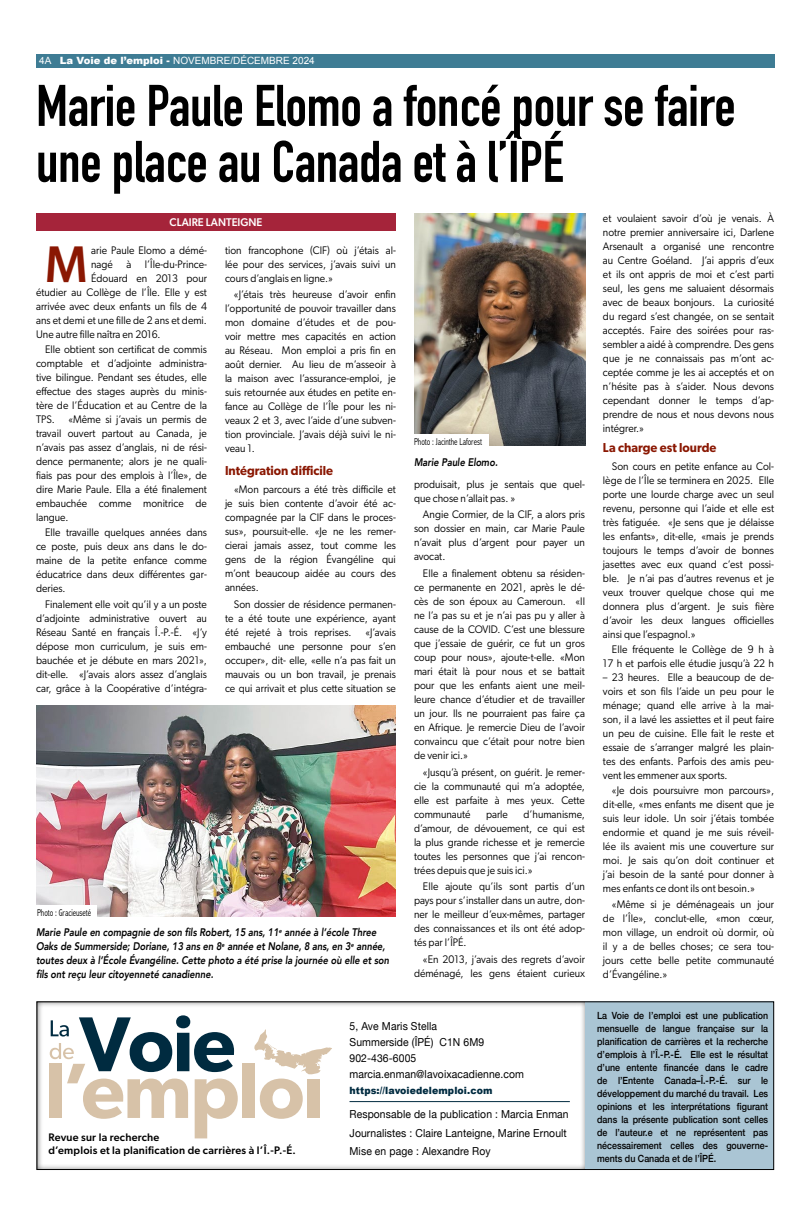
<style>
.page{position:relative;width:810px;height:1224px;background:#fff}
.page>*{position:absolute;margin:0;border:0;box-sizing:border-box;transform-origin:0 0}
.t1{font:700 57.7px/56px "DIN Condensed";letter-spacing:-.005em;color:#000}
.t2{font:500 51.6px "Gibson";color:#8a1702;scale:.94 1}
.t3{font:600 13px "Gibson";color:#8a1702;scale:.95 1}
.t4{font:500 11.2px "Gibson";color:#fff;scale:.96 1}
.t5{font:11px/14px "Gibson";color:#000;text-align:justify;scale:.94 1}
.t6{font:italic 800 11px/14px "Avenir";letter-spacing:-.005em;color:#000;scale:.85 1}
.t7{font:11px/16px "Helvetica Neue";letter-spacing:.01em;color:#000;scale:.94 1}
.t8{font:500 11px/13.4px "Gibson";letter-spacing:.02em;color:#000}
.t9{font:10px "Arial";color:#fff}
.t10{font:900 10px "Arial";letter-spacing:.01em;color:#002b40;scale:.94 1}
.t11{font:500 9.9px/13px "Helvetica Neue";color:#000;text-align:justify;scale:.9 1}
.t12{font:300 condensed 9.9px "Abadi";letter-spacing:-.005em;color:#000;scale:.85 1}
.s1{font-weight:900}
</style>
<div class="page">
<div style="left:36px;top:54px;width:738px;height:14px;background:#3e7c94"></div>
<div style="left:28px;top:993px;width:566px;height:177px;background:#000;opacity:.75"></div>
<div style="left:586px;top:1002px;width:188px;height:167px;background:#aac5d4"></div>
<div style="left:37px;top:1002px;width:737px;height:168px;border:1px solid #000"></div>
<div style="left:49px;top:1064px;width:12px;height:54px;background:#d7c2a8"></div>
<div style="left:243px;top:1064px;width:12px;height:54px;background:#d7c2a8"></div>
<svg style="left:254px;top:1029px;width:78px;height:90px"></svg>
<div style="left:307px;top:1079px;width:13px;height:39px;background:#d7c2a8"></div>
<svg style="left:50px;top:1015px;width:188px;height:123px"></svg>
<hr style="left:350px;top:1101px;width:220px;height:1px;background:#002b40">
<img style="left:36px;top:705px;width:360px;height:212px">
<img style="left:414px;top:214px;width:171px;height:232px">
<div style="left:36px;top:905px;width:60px;height:15px;background:#fff"></div>
<div style="left:414px;top:434px;width:75px;height:16px;background:#fff"></div>
<div style="left:36px;top:214px;width:360px;height:17px;background:#a5243a"></div>
<p class="t9" style="left:39px;top:54px;width:277px">4A <span class="s1">La Voie de l’emploi -</span> NOVEMBRE/DÉCEMBRE 2024</p>
<h1 class="t1" style="left:36px;top:77px;width:701px">Marie Paule Elomo a foncé pour se faire une place au Canada et à l’ÎPÉ</h1>
<p class="t4" style="left:170px;top:215px;width:98px">CLAIRE LANTEIGNE</p>
<h2 class="t2" style="left:45px;top:233px;width:47px">M</h2>
<p class="t5" style="left:91px;top:243px;width:125px">arie Paule Elomo a démé-</p>
<p class="t5" style="left:91px;top:257px;width:125px">nagé à l’Île-du-Prince-</p>
<p class="t5" style="left:91px;top:271px;width:125px">Édouard en 2013 pour</p>
<p class="t5" style="left:36px;top:285px;width:183px">étudier au Collège de l’Île. Elle y est</p>
<p class="t5" style="left:36px;top:299px;width:183px">arrivée avec deux enfants un fils de 4</p>
<p class="t5" style="left:36px;top:313px;width:183px">ans et demi et une fille de 2 ans et demi.</p>
<p class="t5" style="left:36px;top:327px;width:134px">Une autre fille naîtra en 2016.</p>
<p class="t5" style="left:36px;top:342px;width:183px;text-indent:9px">Elle obtient son certificat de commis comptable et d’adjointe administra&shy;tive bilingue. Pendant ses études, elle effectue des stages auprès du minis&shy;tère de l’Éducation et au Centre de la TPS. «Même si j’avais un permis de travail ouvert partout au Canada, je n’avais pas assez d’anglais, ni de rési&shy;dence permanente; alors je ne quali&shy;fiais pas pour des emplois à l’Île», de dire Marie Paule. Ella a été finalement embauchée comme monitrice de langue.</p>
<p class="t5" style="left:36px;top:526px;width:183px;text-indent:9px">Elle travaille quelques années dans ce poste, puis deux ans dans le do&shy;maine de la petite enfance comme éducatrice dans deux différentes gar&shy;deries.</p>
<p class="t5" style="left:36px;top:597px;width:183px;text-indent:9px">Finalement elle voit qu’il y a un poste d’adjointe administrative ouvert au Réseau Santé en français Î.-P.-É. «J’y dépose mon curriculum, je suis em&shy;bauchée et je débute en mars 2021», dit-elle. «J’avais alors assez d’anglais car, grâce à la Coopérative d’intégra-</p>
<p class="t5" style="left:225px;top:243px;width:183px">tion francophone (CIF) où j’étais al&shy;lée pour des services, j’avais suivi un cours d’anglais en ligne.»</p>
<p class="t5" style="left:225px;top:287px;width:183px;text-indent:9px">«J’étais très heureuse d’avoir enfin l’opportunité de pouvoir travailler dans mon domaine d’études et de pou&shy;voir mettre mes capacités en action au Réseau. Mon emploi a pris fin en août dernier. Au lieu de m’asseoir à la maison avec l’assurance-emploi, je suis retournée aux études en petite en&shy;fance au Collège de l’Île pour les ni&shy;veaux 2 et 3, avec l’aide d’une subven&shy;tion provinciale. J’avais déjà suivi le ni&shy;veau 1.</p>
<p class="t3" style="left:225px;top:463px;width:115px">Intégration difficile</p>
<p class="t5" style="left:225px;top:482px;width:183px;text-indent:9px">«Mon parcours a été très difficile et je suis bien contente d’avoir été ac&shy;compagnée par la CIF dans le proces&shy;sus», poursuit-elle. «Je ne les remer&shy;cierai jamais assez, tout comme les gens de la région Évangéline qui m’ont beaucoup aidée au cours des années.</p>
<p class="t5" style="left:225px;top:597px;width:183px;text-indent:9px">Son dossier de résidence permanen&shy;te a été toute une expérience, ayant été rejeté à trois reprises.</p>
<p class="t5" style="left:225px;top:625px;width:183px;text-indent:140px">«J’avais embauché une personne pour s’en occuper», dit- elle, «elle n’a pas fait un mauvais ou un bon travail, je prenais ce qui arrivait et plus cette situation se</p>
<p class="t12" style="left:37px;top:907px;width:65px">Photo : Gracieuseté</p>
<p class="t6" style="left:36px;top:925px;width:417px">Marie Paule en compagnie de son fils Robert, 15 ans, 11<sup>e</sup> année à l’école Three Oaks de Summerside; Doriane, 13 ans en 8<sup>e</sup> année et Nolane, 8 ans, en 3<sup>e</sup> année, toutes deux à l’École Évangéline. Cette photo a été prise la journée où elle et son fils ont reçu leur citoyenneté canadienne.</p>
<p class="t12" style="left:414px;top:436px;width:82px">Photo : Jacinthe Laforest</p>
<p class="t6" style="left:414px;top:455px;width:100px">Marie Paule Elomo.</p>
<p class="t5" style="left:414px;top:477px;width:183px">produisait, plus je sentais que quel&shy;que chose n’allait pas. »</p>
<p class="t5" style="left:414px;top:507px;width:183px;text-indent:9px">Angie Cormier, de la CIF, a alors pris son dossier en main, car Marie Paule n’avait plus d’argent pour payer un avocat.</p>
<p class="t5" style="left:414px;top:566px;width:183px;text-indent:9px">Elle a finalement obtenu sa résiden&shy;ce permanente en 2021, après le dé&shy;cès de son époux au Cameroun. «Il ne l’a pas su et je n’ai pas pu y aller à cause de la COVID. C’est une blessure que j’essaie de guérir, ce fut un gros coup pour nous», ajoute-t-elle. «Mon mari était là pour nous et se battait pour que les enfants aient une meil&shy;leure chance d’étudier et de travailler un jour. Ils ne pourraient pas faire ça en Afrique. Je remercie Dieu de l’avoir convaincu que c’était pour notre bien de venir ici.»</p>
<p class="t5" style="left:414px;top:765px;width:183px;text-indent:9px">«Jusqu’à présent, on guérit. Je remer&shy;cie la communauté qui m’a adoptée, elle est parfaite à mes yeux. Cette communauté</p>
<p class="t5" style="left:414px;top:807px;width:183px;text-indent:109px">d’humanisme, d’amour, de dévouement, ce qui est la plus grande richesse et je remercie toutes les personnes que j’ai rencon&shy;trées depuis que je suis ici.»</p>
<p class="t5" style="left:414px;top:880px;width:183px;text-indent:9px">Elle ajoute qu’ils sont partis d’un pays pour s’installer dans un autre, don&shy;ner le meilleur d’eux-mêmes, partager des connaissances et ils ont été adop&shy;tés par l’ÎPÉ.</p>
<p class="t5" style="left:414px;top:952px;width:183px;text-align:right">«En 2013, j’avais des regrets d’avoir déménagé, les gens étaient curieux</p>
<p class="t5" style="left:486px;top:807px;width:25px">parle</p>
<p class="t5" style="left:603px;top:211px;width:184px">et voulaient savoir d’où je venais. À notre premier anniversaire ici, Darlene Arsenault a organisé une rencontre au Centre Goéland. J’ai appris d’eux et ils ont appris de moi et c’est parti seul, les gens me saluaient désormais avec de beaux bonjours. La curiosité du regard s’est changée, on se sentait acceptés. Faire des soirées pour ras&shy;sembler a aidé à comprendre. Des gens que je ne connaissais pas m’ont ac&shy;ceptée comme je les ai acceptés et on n’hésite pas à s’aider. Nous devons cependant donner le temps d’ap&shy;prendre de nous et nous devons nous intégrer.»</p>
<p class="t3" style="left:603px;top:440px;width:121px">La charge est lourde</p>
<p class="t5" style="left:603px;top:459px;width:184px;text-indent:9px">Son cours en petite enfance au Col&shy;lège de l’Île se terminera en 2025. Elle porte une lourde charge avec un seul revenu, personne qui l’aide et elle est très fatiguée. «Je sens que je délaisse les enfants», dit-elle, «mais je prends toujours le temps d’avoir de bonnes jasettes avec eux quand c’est possi&shy;ble. Je n’ai pas d’autres revenus et je veux trouver quelque chose qui me donnera plus d’argent. Je suis fière d’avoir les deux langues officielles ainsi que l’espagnol.»</p>
<p class="t5" style="left:603px;top:642px;width:184px;text-align:right">Elle fréquente le Collège de 9 h à<br>17 h et parfois elle étudie jusqu’à 22 h</p>
<p class="t5" style="left:603px;top:670px;width:184px">– 23 heures. Elle a beaucoup de de&shy;voirs et son fils l’aide un peu pour le ménage; quand elle arrive à la mai&shy;son, il a lavé les assiettes et il peut faire un peu de cuisine. Elle fait le reste et essaie de s’arranger malgré les plain&shy;tes des enfants. Parfois des amis peu&shy;vent les emmener aux sports.</p>
<p class="t5" style="left:603px;top:783px;width:184px;text-indent:9px">«Je dois poursuivre mon parcours», dit-elle, «mes enfants me disent que je suis leur idole. Un soir j’étais tombée endormie et quand je me suis réveil&shy;lée ils avaient mis une couverture sur moi. Je sais qu’on doit continuer et j’ai besoin de la santé pour donner à mes enfants ce dont ils ont besoin.»</p>
<p class="t5" style="left:603px;top:897px;width:184px;text-indent:9px">«Même si je déménageais un jour de l’Île», conclut-elle, «mon cœur, mon village, un endroit où dormir, où il y a de belles choses; ce sera tou&shy;jours cette belle petite communauté d’Évangéline.»</p>
<p class="t8" style="left:48px;top:1130px;width:249px">Revue sur la recherche<br>d’emplois et la planification de carrières à l’Î.-P.-É.</p>
<p class="t7" style="left:350px;top:1018px;width:187px">5, Ave Maris Stella<br>Summerside (ÎPÉ) C1N 6M9<br>902-436-6005 marcia.enman@lavoixacadienne.com</p>
<p class="t10" style="left:350px;top:1083px;width:154px">https://lavoiedelemploi.com</p>
<p class="t7" style="left:350px;top:1106px;width:235px;line-height:18.4px">Responsable de la publication : Marcia Enman<br>Journalistes : Claire Lanteigne, Marine Ernoult<br>Mise en page : Alexandre Roy</p>
<p class="t11" style="left:597px;top:1009px;width:192px">La Voie de l’emploi est une publication mensuelle de langue française sur la planification de carrières et la recherche d’emplois à l’Î.-P.-É. Elle est le résultat d’une entente financée dans le cadre de l’Entente Canada–Î.-P.-É. sur le développement du marché du travail. Les opinions et les interprétations figurant dans la présente publication sont celles de l’auteur.e et ne représentent pas nécessairement celles des gouverne&shy;ments du Canada et de l’ÎPÉ.</p>
</div>
